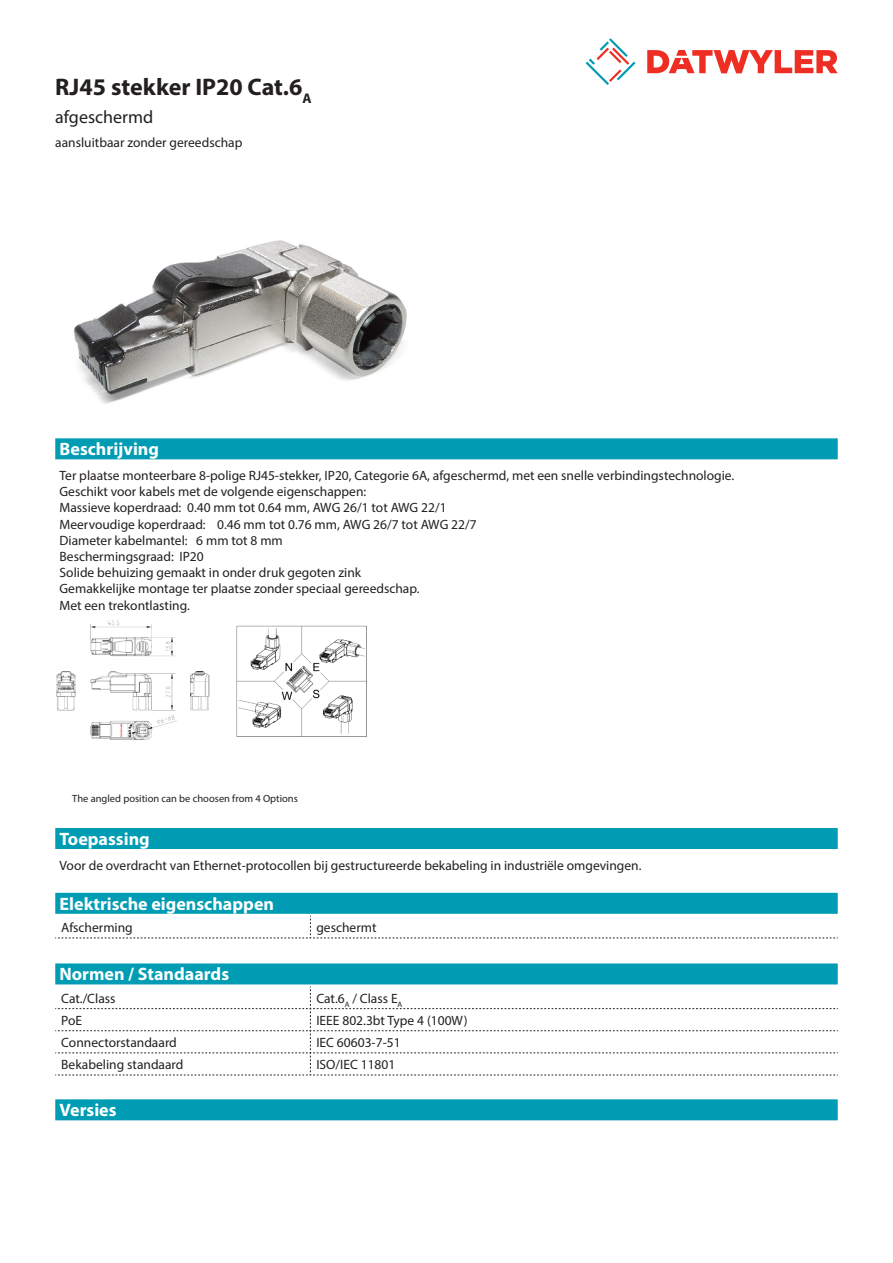
<style>
.page{position:relative;width:893px;height:1263px;background:#fff}
.page>*{position:absolute;margin:0;border:0;box-sizing:border-box;transform-origin:0 0}
.Product_Head{font:700 24px "Myriad Pro";color:#231f20}
.Standard_Head_Proper{font:700 18px "Myriad Pro";color:#fff}
.SubHead{font:18px "Myriad Pro";color:#231f20}
.Standard_text{font:13.5px/16.2px "Myriad Pro";color:#231f20}
.myriad_light_propert{font:13.5px "Myriad Pro";color:#231f20}
.imagetext{font:10.5px "Myriad Pro";color:#231f20}
</style>
<div class="page">
<svg style="left:586px;top:38px;width:49px;height:47px"></svg>
<svg style="left:647px;top:50px;width:191px;height:23px"></svg>
<div style="left:55px;top:963px;width:783px;height:21px;background:#009cb3"></div>
<svg style="left:55px;top:986px;width:783px;height:90px"></svg>
<img style="left:73px;top:240px;width:334px;height:164px">
<div style="left:55px;top:1099px;width:783px;height:21px;background:#009cb3"></div>
<div style="left:55px;top:438px;width:783px;height:21px;background:#009cb3"></div>
<div style="left:55px;top:828px;width:783px;height:21px;background:#009cb3"></div>
<img style="left:56px;top:620px;width:311px;height:120px">
<div style="left:55px;top:893px;width:783px;height:21px;background:#009cb3"></div>
<svg style="left:55px;top:916px;width:783px;height:23px"></svg>
<p class="Product_Head" style="left:55px;top:71px;width:258px">RJ45 stekker IP20 Cat.6<sub>A</sub></p>
<p class="SubHead" style="left:55px;top:105px;width:100px">afgeschermd</p>
<p class="Standard_text" style="left:55px;top:134px;width:189px">aansluitbaar zonder gereedschap</p>
<p class="Standard_Head_Proper" style="left:60px;top:438px;width:101px">Beschrijving</p>
<p class="Standard_text" style="left:60px;top:467px;width:676px">Ter plaatse monteerbare 8-polige RJ45-stekker, IP20, Categorie 6A, afgeschermd, met een snelle verbindingstechnologie.<br>Geschikt voor kabels met de volgende eigenschappen:<br>Massieve koperdraad: 0.40 mm tot 0.64 mm, AWG 26/1 tot AWG 22/1<br>Meervoudige koperdraad: 0.46 mm tot 0.76 mm, AWG 26/7 tot AWG 22/7<br>Diameter kabelmantel: 6 mm tot 8 mm<br>Beschermingsgraad: IP20<br>Solide behuizing gemaakt in onder druk gegoten zink<br>Gemakkelijke montage ter plaatse zonder speciaal gereedschap.<br>Met een trekontlasting.</p>
<p class="imagetext" style="left:72px;top:792px;width:227px">The angled position can be choosen from 4 Options</p>
<p class="Standard_Head_Proper" style="left:60px;top:827px;width:92px">Toepassing</p>
<p class="Standard_text" style="left:60px;top:857px;width:583px">Voor de overdracht van Ethernet-protocollen bij gestructureerde bekabeling in industriële omgevingen.</p>
<p class="Standard_Head_Proper" style="left:60px;top:892px;width:216px">Elektrische eigenschappen</p>
<p class="myriad_light_propert" style="left:61px;top:919px;width:73px">Afscherming</p>
<p class="myriad_light_propert" style="left:316px;top:919px;width:62px">geschermt</p>
<p class="Standard_Head_Proper" style="left:60px;top:963px;width:171px">Normen / Standaards</p>
<p class="myriad_light_propert" style="left:61px;top:990px;width:56px">Cat./Class</p>
<p class="myriad_light_propert" style="left:316px;top:990px;width:88px">Cat.6<sub>A</sub> / Class E<sub>A</sub></p>
<p class="myriad_light_propert" style="left:61px;top:1012px;width:22px">PoE</p>
<p class="myriad_light_propert" style="left:316px;top:1012px;width:153px">IEEE 802.3bt Type 4 (100W)</p>
<p class="myriad_light_propert" style="left:61px;top:1034px;width:117px">Connectorstandaard</p>
<p class="myriad_light_propert" style="left:316px;top:1034px;width:86px">IEC 60603-7-51</p>
<p class="myriad_light_propert" style="left:61px;top:1056px;width:124px">Bekabeling standaard</p>
<p class="myriad_light_propert" style="left:316px;top:1056px;width:81px">ISO/IEC 11801</p>
<p class="Standard_Head_Proper" style="left:60px;top:1098px;width:59px">Versies</p>
</div>
